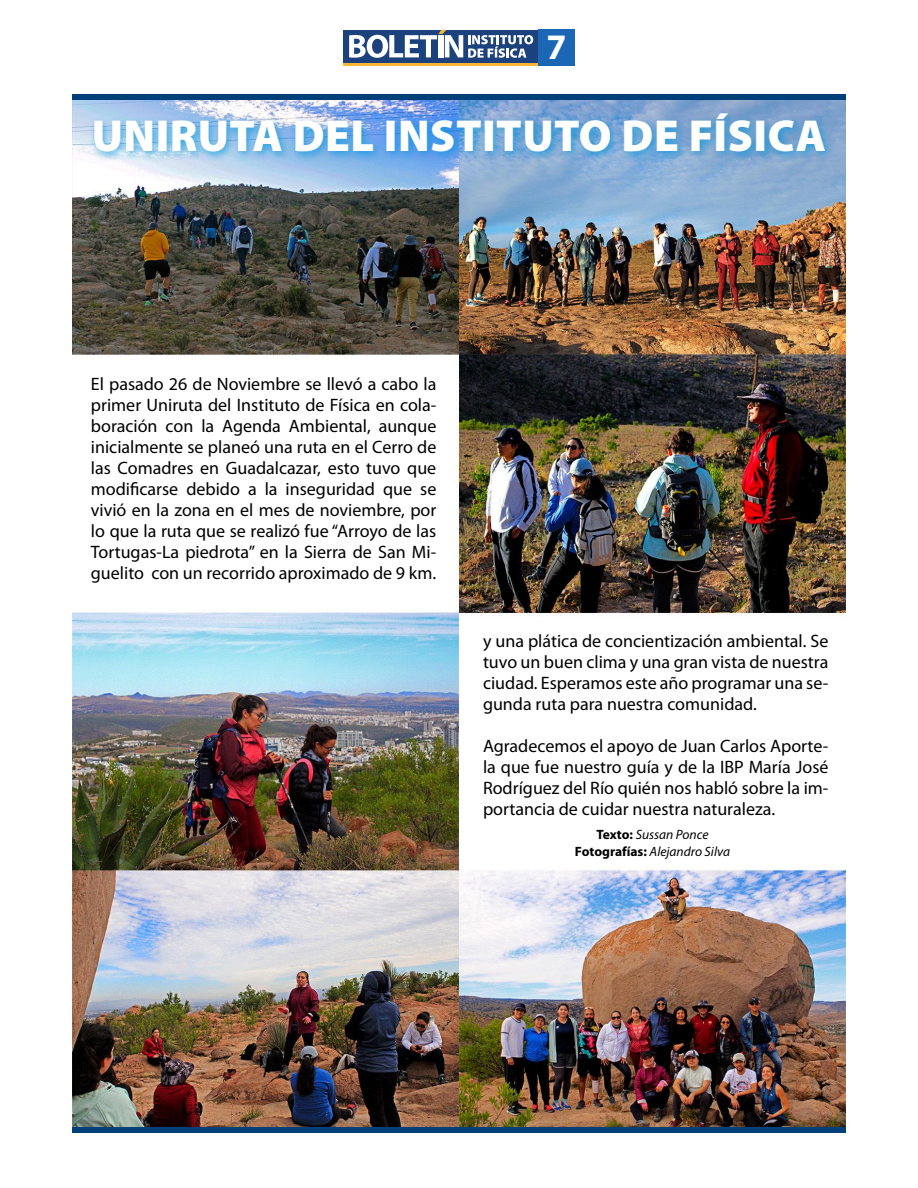
<style>
.page{position:relative;width:918px;height:1188px;background:#fff}
.page>*{position:absolute;margin:0;border:0;box-sizing:border-box;transform-origin:0 0}
.t1{font:900 45px "Myriad Pro";letter-spacing:.01em;color:#fff}
.t2{font:700 36px "Myriad Pro";color:#fff}
.t3{font:18px/21px "Myriad Pro";color:#000;text-align:justify}
.t4{font:italic 13.5px/16.5px "Myriad Pro";color:#000;text-align:center}
.s1{font-weight:700;font-style:normal}
</style>
<div class="page">
<hr style="left:344px;top:63px;width:194px;height:3px;background:#fdb536">
<div style="left:344px;top:30px;width:194px;height:33px;background:#1c427d"></div>
<svg style="left:349px;top:30px;width:184px;height:28px"></svg>
<div style="left:538px;top:30px;width:36px;height:36px;background:#1b67b3"></div>
<img style="left:72px;top:100px;width:774px;height:1027px">
<div style="left:72px;top:94px;width:774px;height:6px;background:#00407a"></div>
<div style="left:72px;top:1127px;width:774px;height:5px;background:#00407a"></div>
<div style="left:89px;top:109px;width:747px;height:54px;background:#0095da;opacity:.7"></div>
<h2 class="t2" style="left:547px;top:26px;width:21px">7</h2>
<h1 class="t1" style="left:92px;top:110px;width:736px">UNIRUTA DEL INSTITUTO DE FÍSICA</h1>
<p class="t3" style="left:91px;top:374px;width:347px">El pasado 26 de Noviembre se llevó a cabo la primer Uniruta del Instituto de Física en cola&shy;boración con la Agenda Ambiental, aunque inicialmente se planeó una ruta en el Cerro de las Comadres en Guadalcazar, esto tuvo que modificarse debido a la inseguridad que se vivió en la zona en el mes de noviembre, por lo que la ruta que se realizó fue “Arroyo de las Tortugas-La piedrota” en la Sierra de San Mi&shy;guelito con un recorrido aproximado de 9 km.</p>
<p class="t3" style="left:483px;top:630px;width:347px">y una plática de concientización ambiental. Se tuvo un buen clima y una gran vista de nuestra ciudad. Esperamos este año programar una se&shy;gunda ruta para nuestra comunidad.</p>
<p class="t3" style="left:483px;top:735px;width:347px">Agradecemos el apoyo de Juan Carlos Aporte&shy;la que fue nuestro guía y de la IBP María José Rodríguez del Río quién nos habló sobre la im&shy;portancia de cuidar nuestra naturaleza.</p>
<p class="t4" style="left:575px;top:827px;width:157px"><span class="s1">Texto:</span> Sussan Ponce<br><span class="s1">Fotografías:</span> Alejandro Silva</p>
</div>
